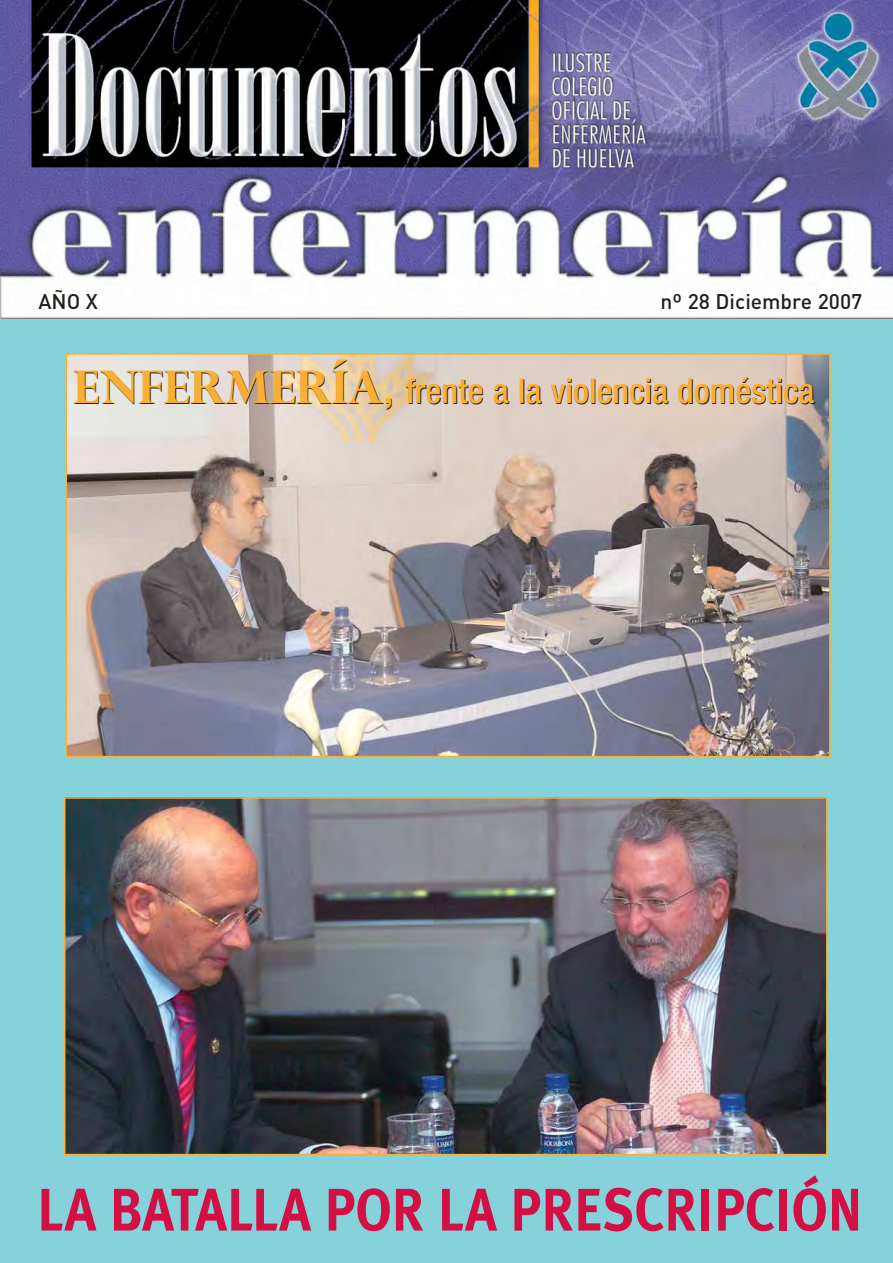
<style>
.page{position:relative;width:893px;height:1263px;background:#fff}
.page>*{position:absolute;margin:0;border:0;box-sizing:border-box;transform-origin:0 0}
.t1{font:700 60px "Meta Plus";color:#d30f44;scale:.9 1}
.t2{font:700 45px "Perpetua Titling";color:#231f1f}
.t3{font:500 condensed 34.5px "Helvetica Neue";color:#231f1f}
.t4{font:500 21px "DIN";color:#231f1f}
.s1{font-family:"Helvetica Neue";font-weight:500;font-size:37.5px;color:#fbaf32}
</style>
<div class="page">
<img style="left:0;top:0;width:893px;height:1263px">
<p class="t4" style="left:39px;top:294px;width:61px">AÑO X</p>
<p class="t4" style="left:661px;top:294px;width:203px">nº 28 Diciembre 2007</p>
<h2 class="t2" style="left:74px;top:362px;width:321px">ENFERMERÍA<span class="s1">,</span></h2>
<p class="t3" style="left:406px;top:379px;width:411px">frente a la violencia doméstica</p>
<h1 class="t1" style="left:37px;top:1185px;width:919px">LA BATALLA POR LA PRESCRIPCIÓN</h1>
</div>
